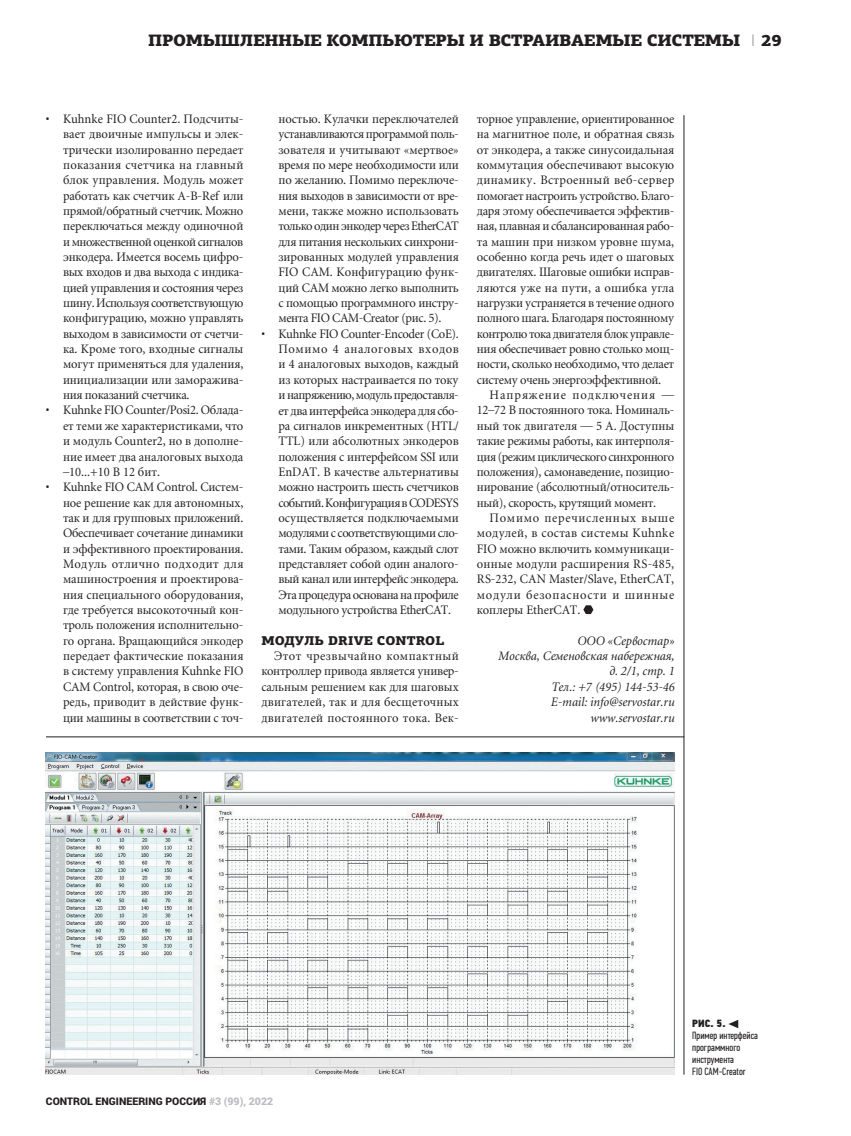
<style>
.page{position:relative;width:851px;height:1136px;background:#fff}
.page>*{position:absolute;margin:0;border:0;box-sizing:border-box;transform-origin:0 0}
.t1{font:900 16.5px "PF Agora Slab Pro";letter-spacing:-.02em;color:#231f20}
.t2{font:12.75px/15.3px "Miniature";letter-spacing:-.02em;color:#231f20;text-align:justify;scale:.96 1}
.t3{font:italic 12.75px/15.3px "Miniature";color:#231f20;text-align:right;scale:.96 1}
.t4{font:900 12.75px "PF Agora Slab Pro";color:#231f20}
.t5{font:10.5px/12px "PF Din Text Comp Pro";color:#231f20}
.t6{font:900 10.5px "Roboto";color:#231f20}
.t7{font:10.5px "PF Din Text Cond Pro X Black";color:#231f20}
.s1{font-family:"PF Din Text Pro";font-weight:100}
.s2{color:#bcbdc0}
</style>
<div class="page">
<svg style="left:583px;top:605px;width:10px;height:9px"></svg>
<img style="left:46px;top:752px;width:628px;height:322px">
<svg style="left:728px;top:1020px;width:10px;height:8px"></svg>
<hr style="left:683px;top:115px;width:1px;height:959px;background:#231f20">
<hr style="left:46px;top:736px;width:638px;height:1px;background:#231f20">
<p class="t1" style="left:148px;top:31px;width:593px">ПРОМЫШЛЕННЫЕ КОМПЬЮТЕРЫ И ВСТРАИВАЕМЫЕ СИСТЕМЫ</p>
<p class="t1" style="left:751px;top:31px;width:32px"><span class="s1">I</span> 29</p>
<p class="t2" style="left:63px;top:112px;width:189px;text-indent:-17px">• Kuhnke FIO Counter2. Подсчиты&shy;вает двоичные импульсы и элек&shy;трически изолированно передает показания счетчика на главный блок управления. Модуль может работать как счетчик A-B-Ref или прямой/обратный счетчик. Можно переключаться между одиночной и множественной оценкой сигналов энкодера. Имеется восемь цифро&shy;вых входов и два выхода с индика&shy;цией управления и состояния через шину. Используя соответствующую конфигурацию, можно управлять выходом в зависимости от счетчи&shy;ка. Кроме того, входные сигналы могут применяться для удаления, инициализации или заморажива&shy;ния показаний счетчика.</p>
<p class="t2" style="left:63px;top:404px;width:189px;text-indent:-17px">• Kuhnke FIO Counter/Posi2. Облада&shy;ет теми же характеристиками, что и модуль Counter2, но в дополне&shy;ние имеет два аналоговых выхода –10...+10 В 12 бит.</p>
<p class="t2" style="left:63px;top:480px;width:189px;text-indent:-17px">• Kuhnke FIO CAM Control. Систем&shy;ное решение как для автономных, так и для групповых приложений.<br>Обеспечивает сочетание динамики и эффективного проектирования.<br>Модуль отлично подходит для машиностроения и проектирова&shy;ния специального оборудования, где требуется высокоточный кон&shy;троль положения исполнительно&shy;го органа. Вращающийся энкодер передает фактические показания в систему управления Kuhnke FIO CAM Control, которая, в свою оче&shy;редь, приводит в действие функ&shy;ции машины в соответствии с точ-</p>
<p class="t2" style="left:278px;top:112px;width:189px">ностью. Кулачки переключателей устанавливаются программой поль&shy;зователя и учитывают «мертвое» время по мере необходимости или по желанию. Помимо переключе&shy;ния выходов в зависимости от вре&shy;мени, также можно использовать только один энкодер через EtherCAT для питания нескольких синхрони&shy;зированных модулей управления FIO CAM. Конфигурацию функ&shy;ций CAM можно легко выполнить с помощью программного инстру&shy;мента FIO CAM-Creator (рис. 5).</p>
<p class="t2" style="left:278px;top:327px;width:189px;text-indent:-17px">• Kuhnke FIO Counter-Encoder (CoE).<br>Помимо 4 аналоговых входов и 4 аналоговых выходов, каждый из которых настраивается по току и напряжению, модуль предоставля&shy;ет два интерфейса энкодера для сбо&shy;ра сигналов инкрементных (HTL/ TTL) или абсолютных энкодеров положения с интерфейсом SSI или EnDAT. В качестве альтернативы можно настроить шесть счетчиков событий. Конфигурация в CODESYS осуществляется подключаемыми модулями с соответствующими сло&shy;тами. Таким образом, каждый слот представляет собой один аналого&shy;вый канал или интерфейс энкодера.<br>Эта процедура основана на профиле модульного устройства EtherCAT.</p>
<p class="t4" style="left:261px;top:633px;width:184px">МОДУЛЬ DRIVE CONTROL</p>
<p class="t2" style="left:261px;top:649px;width:207px;text-indent:13px">Этот чрезвычайно компактный контроллер привода является универ&shy;сальным решением как для шаговых двигателей, так и для бесщеточных двигателей постоянного тока. Век-</p>
<p class="t2" style="left:477px;top:112px;width:207px">торное управление, ориентированное на магнитное поле, и обратная связь от энкодера, а также синусоидальная коммутация обеспечивают высокую динамику. Встроенный веб-сервер помогает настроить устройство. Благо&shy;даря этому обеспечивается эффектив&shy;ная, плавная и сбалансированная рабо&shy;та машин при низком уровне шума, особенно когда речь идет о шаговых двигателях. Шаговые ошибки исправ&shy;ляются уже на пути, а ошибка угла нагрузки устраняется в течение одного полного шага. Благодаря постоянному контролю тока двигателя блок управле&shy;ния обеспечивает ровно столько мощ&shy;ности, сколько необходимо, что делает систему очень энергоэффективной.</p>
<p class="t2" style="left:477px;top:388px;width:207px;text-indent:13px">Напряжение подключения — 12–72 В постоянного тока. Номиналь&shy;ный ток двигателя — 5 А. Доступны такие режимы работы, как интерполя&shy;ция (режим циклического синхронного положения), самонаведение, позицио&shy;нирование (абсолютный/относитель&shy;ный), скорость, крутящий момент.</p>
<p class="t2" style="left:477px;top:511px;width:207px;text-indent:13px">Помимо перечисленных выше модулей, в состав системы Kuhnke FIO можно включить коммуникаци&shy;онные модули расширения RS-485, RS-232, CAN Master/Slave, EtherCAT, модули безопасности и шинные коплеры EtherCAT.</p>
<p class="t3" style="left:498px;top:633px;width:185px">ООО «Сервостар»<br>Москва, Семеновская набережная, д. 2/1, стр. 1<br>Тел.: +7 (495) 144-53-46<br>E-mail: info@servostar.ru www.servostar.ru</p>
<p class="t6" style="left:46px;top:1093px;width:229px">CONTROL ENGINEERING РОССИЯ <span class="s2">#3 (99), 2022</span></p>
<p class="t7" style="left:692px;top:1016px;width:35px">РИС. 5.</p>
<p class="t5" style="left:692px;top:1028px;width:67px">Пример интерфейса программного инструмента<br>FIO CAM-Creator</p>
</div>
